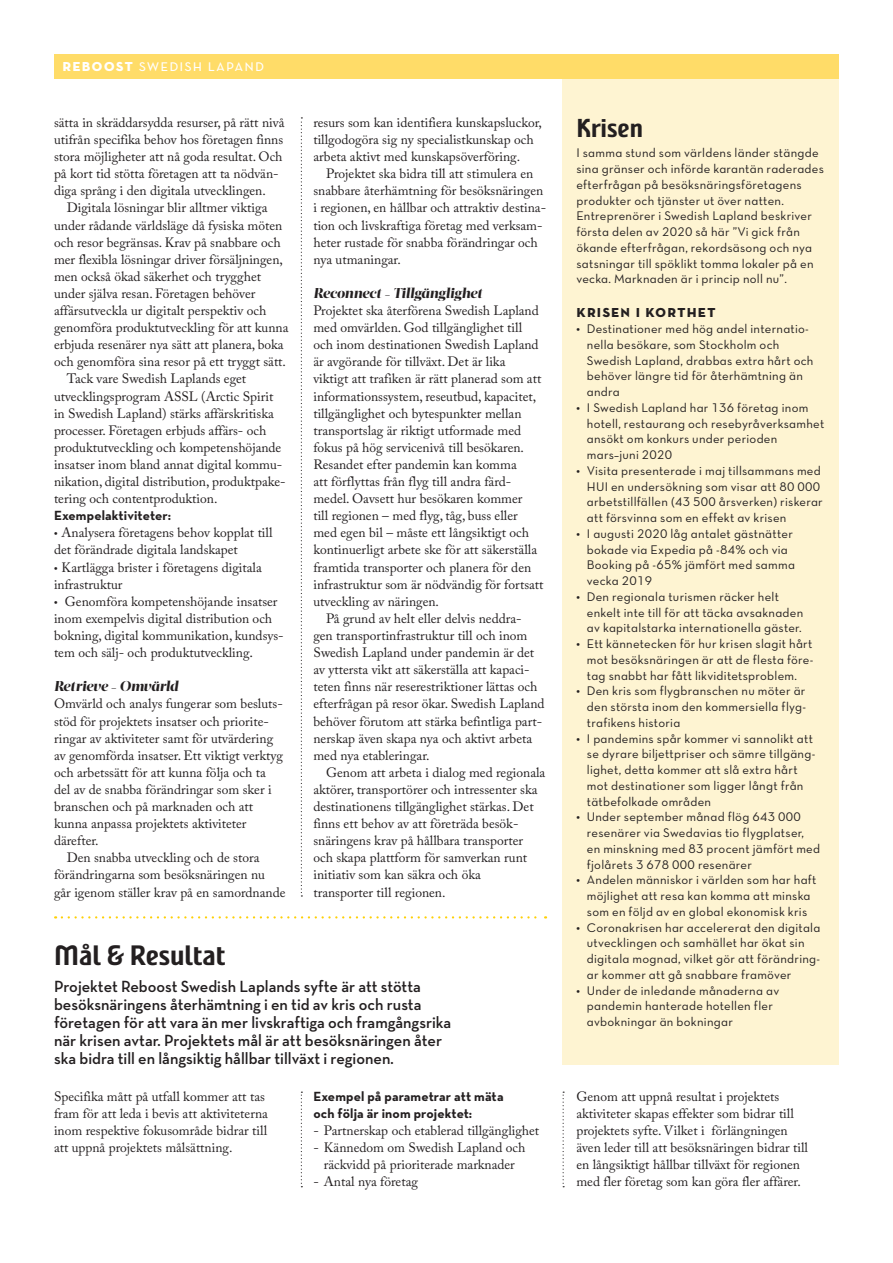
<style>
.page{position:relative;width:893px;height:1263px;background:#fff}
.page>*{position:absolute;margin:0;border:0;box-sizing:border-box;transform-origin:0 0}
.t1{font:700 29.25px "Nordic Narrow Pro";color:#231f20}
.t2{font:700 27px "Nordic Narrow Pro";color:#231f20}
.t3{font:17.25px "Neutra Text TF Book SC";letter-spacing:.06em;color:#fff}
.t4{font:17.25px "Neutra Text TF Bold SC";letter-spacing:.06em;color:#231f20}
.t5{font:600 16.5px/18px "Neutra Text TF";color:#231f20}
.Bröd_Caslon_-_u_indr{font:italic 800 14.25px "Acta Display";letter-spacing:-.01em;color:#231f20}
.Bröd_Caslon_-_u_indr-2{font:13.5px/17.1px "Adobe Caslon Pro";color:#231f20}
.Bröd_Caslon_-_u_indr-3{font:700 13.5px/17.1px "Neutra Text TF";letter-spacing:.01em;color:#231f20}
.t6{font:12.75px/15.8px "Neutra Text TF Book Alt";letter-spacing:.02em;color:#231f20}
.s1{font-family:"Neutra Text TF Bold SC"}
.s2{font-family:"Neutra Text TF Bold SC";font-size:12.75px}
.s3{font-size:14.25px}
.s4{font-family:"Neutra Text TF";font-weight:300;font-style:normal}
</style>
<div class="page">
<div style="left:563px;top:68px;width:276px;height:996px;background:#fef4d2"></div>
<svg style="left:62px;top:916px;width:484px;height:2px"></svg>
<svg style="left:301px;top:117px;width:1px;height:779px"></svg>
<svg style="left:301px;top:1091px;width:1px;height:96px"></svg>
<svg style="left:563px;top:1091px;width:1px;height:96px"></svg>
<div style="left:54px;top:55px;width:785px;height:24px;background:#ffdc68"></div>
<p class="t3" style="left:63px;top:55px;width:203px"><span class="s1">reboost</span> swedish lapand</p>
<p class="Bröd_Caslon_-_u_indr-2" style="left:54px;top:114px;width:232px">sätta in skräddarsydda resurser, på rätt nivå utifrån specifika behov hos företagen finns stora möjligheter att nå goda resultat. Och på kort tid stötta företagen att ta nödvän&shy;diga språng i den digitala utvecklingen.</p>
<p class="Bröd_Caslon_-_u_indr-2" style="left:54px;top:199px;width:236px;text-indent:13px">Digitala lösningar blir alltmer viktiga under rådande världsläge då fysiska möten och resor begränsas. Krav på snabbare och mer flexibla lösningar driver försäljningen, men också ökad säkerhet och trygghet under själva resan. Företagen behöver affärsutveckla ur digitalt perspektiv och genomföra produktutveckling för att kunna erbjuda resenärer nya sätt att planera, boka och genomföra sina resor på ett tryggt sätt.</p>
<p class="Bröd_Caslon_-_u_indr-2" style="left:54px;top:370px;width:233px;text-indent:13px">Tack vare Swedish Laplands eget utvecklingsprogram ASSL (Arctic Spirit in Swedish Lapland) stärks affärskritiska processer. Företagen erbjuds affärs- och produktutveckling och kompetenshöjande insatser inom bland annat digital kommu&shy;nikation, digital distribution, produktpake&shy;tering och contentproduktion.</p>
<p class="Bröd_Caslon_-_u_indr-3" style="left:54px;top:507px;width:118px">Exempelaktiviteter:</p>
<p class="Bröd_Caslon_-_u_indr-2" style="left:54px;top:524px;width:220px"><span class="s2">•</span> Analysera företagens behov kopplat till det förändrade digitala landskapet</p>
<p class="Bröd_Caslon_-_u_indr-2" style="left:54px;top:558px;width:209px"><span class="s2">•</span> Kartlägga brister i företagens digitala infrastruktur</p>
<p class="Bröd_Caslon_-_u_indr-2" style="left:54px;top:593px;width:231px"><span class="s2">•</span> Genomföra kompetenshöjande insatser inom exempelvis digital distribution och bokning, digital kommunikation, kundsys&shy;tem och sälj- och produktutveckling<span class="s3">.</span></p>
<p class="Bröd_Caslon_-_u_indr" style="left:54px;top:678px;width:126px">Retrieve <span class="s4">–</span> Omvärld</p>
<p class="Bröd_Caslon_-_u_indr-2" style="left:54px;top:695px;width:230px">Omvärld och analys fungerar som besluts&shy;stöd för projektets insatser och priorite&shy;ringar av aktiviteter samt för utvärdering av genomförda insatser. Ett viktigt verktyg och arbetssätt för att kunna följa och ta del av de snabba förändringar som sker i branschen och på marknaden och att kunna anpassa projektets aktiviteter därefter.</p>
<p class="Bröd_Caslon_-_u_indr-2" style="left:54px;top:849px;width:233px;text-indent:13px">Den snabba utveckling och de stora förändringarna som besöksnäringen nu<br>går igenom ställer krav på en samordnande</p>
<p class="Bröd_Caslon_-_u_indr-2" style="left:313px;top:114px;width:230px">resurs som kan identifiera kunskapsluckor, tillgodogöra sig ny specialistkunskap och arbeta aktivt med kunskapsöverföring.</p>
<p class="Bröd_Caslon_-_u_indr-2" style="left:313px;top:165px;width:234px;text-indent:13px">Projektet ska bidra till att stimulera en snabbare återhämtning för besöksnäringen i regionen, en hållbar och attraktiv destina&shy;tion och livskraftiga företag med verksam&shy;heter rustade för snabba förändringar och nya utmaningar.</p>
<p class="Bröd_Caslon_-_u_indr" style="left:313px;top:284px;width:171px">Reconnect <span class="s4">–</span> Tillgänglighet</p>
<p class="Bröd_Caslon_-_u_indr-2" style="left:313px;top:302px;width:232px">Projektet ska återförena Swedish Lapland med omvärlden. God tillgänglighet till och inom destinationen Swedish Lapland är avgörande för tillväxt. Det är lika viktigt att trafiken är rätt planerad som att informationssystem, reseutbud, kapacitet, tillgänglighet och bytespunkter mellan transportslag är riktigt utformade med fokus på hög servicenivå till besökaren.<br>Resandet efter pandemin kan komma<br>att förflyttas från flyg till andra färd&shy;medel. Oavsett hur besökaren kommer<br>till regionen – med flyg, tåg, buss eller med egen bil – måste ett långsiktigt och kontinuerligt arbete ske för att säkerställa framtida transporter och planera för den infrastruktur som är nödvändig för fortsatt utveckling av näringen.</p>
<p class="Bröd_Caslon_-_u_indr-2" style="left:313px;top:610px;width:233px;text-indent:13px">På grund av helt eller delvis neddra-<br>gen transportinfrastruktur till och inom Swedish Lapland under pandemin är det av yttersta vikt att säkerställa att kapaci&shy;teten finns när reserestriktioner lättas och efterfrågan på resor ökar. Swedish Lapland behöver förutom att stärka befintliga part&shy;nerskap även skapa nya och aktivt arbeta med nya etableringar.</p>
<p class="Bröd_Caslon_-_u_indr-2" style="left:313px;top:764px;width:233px;text-indent:13px">Genom att arbeta i dialog med regionala aktörer, transportörer och intressenter ska destinationens tillgänglighet stärkas. Det finns ett behov av att företräda besök&shy;snäringens krav på hållbara transporter och skapa plattform för samverkan runt initiativ som kan säkra och öka<br>transporter till regionen.</p>
<p class="t1" style="left:54px;top:939px;width:173px">Mål &amp; Resultat</p>
<p class="t5" style="left:54px;top:977px;width:399px">Projektet Reboost Swedish Laplands syfte är att stötta besöksnäringens återhämtning i en tid av kris och rusta företagen för att vara än mer livskraftiga och framgångsrika när krisen avtar. Projektets mål är att besöksnäringen åter ska bidra till en långsiktig hållbar tillväxt i regionen.</p>
<p class="Bröd_Caslon_-_u_indr-2" style="left:54px;top:1088px;width:215px">Specifika mått på utfall kommer att tas fram för att leda i bevis att aktiviteterna inom respektive fokusområde bidrar till att uppnå projektets målsättning.</p>
<p class="Bröd_Caslon_-_u_indr-3" style="left:313px;top:1087px;width:192px">Exempel på parametrar att mäta och följa är inom projektet:</p>
<p class="Bröd_Caslon_-_u_indr-2" style="left:313px;top:1122px;width:227px">- Partnerskap och etablerad tillgänglighet</p>
<p class="Bröd_Caslon_-_u_indr-2" style="left:313px;top:1139px;width:214px;text-align:center">- Kännedom om Swedish Lapland och räckvidd på prioriterade marknader</p>
<p class="Bröd_Caslon_-_u_indr-2" style="left:313px;top:1173px;width:106px">- Antal nya företag</p>
<p class="t2" style="left:576px;top:113px;width:68px">Krisen</p>
<p class="t6" style="left:576px;top:145px;width:249px">I samma stund som världens länder stängde sina gränser och införde karantän raderades efterfrågan på besöksnäringsföretagens produkter och tjänster ut över natten.<br>Entreprenörer i Swedish Lapland beskriver första delen av 2020 så här ”Vi gick från ökande efterfrågan, rekordsäsong och nya satsningar till spöklikt tomma lokaler på en vecka. Marknaden är i princip noll nu”.</p>
<p class="t4" style="left:576px;top:301px;width:141px">krisen i korthet</p>
<p class="t6" style="left:587px;top:321px;width:228px;text-indent:-10px"><span class="s1">•</span> Destinationer med hög andel internatio&shy;nella besökare, som Stockholm och<br>Swedish Lapland, drabbas extra hårt och behöver längre tid för återhämtning än andra</p>
<p class="t6" style="left:587px;top:399px;width:239px;text-indent:-10px"><span class="s1">•</span> I Swedish Lapland har 136 företag inom hotell, restaurang och resebyråverksamhet ansökt om konkurs under perioden mars–juni 2020</p>
<p class="t6" style="left:587px;top:462px;width:237px;text-indent:-10px"><span class="s1">•</span> Visita presenterade i maj tillsammans med HUI en undersökning som visar att 80 000 arbetstillfällen (43 500 årsverken) riskerar att försvinna som en effekt av krisen</p>
<p class="t6" style="left:587px;top:525px;width:210px;text-indent:-10px"><span class="s1">•</span> I augusti 2020 låg antalet gästnätter bokade via Expedia på -84% och via<br>Booking på -65% jämfört med samma vecka 2019</p>
<p class="t6" style="left:587px;top:588px;width:218px;text-indent:-10px"><span class="s1">•</span> Den regionala turismen räcker helt enkelt inte till för att täcka avsaknaden av kapitalstarka internationella gäster.</p>
<p class="t6" style="left:587px;top:636px;width:228px;text-align:justify;text-indent:-10px"><span class="s1">•</span> Ett kännetecken för hur krisen slagit hårt mot besöksnäringen är att de flesta före&shy;tag snabbt har fått likviditetsproblem.</p>
<p class="t6" style="left:587px;top:683px;width:221px;text-align:justify;text-indent:-10px"><span class="s1">•</span> Den kris som flygbranschen nu möter är den största inom den kommersiella flyg&shy;trafikens historia</p>
<p class="t6" style="left:587px;top:730px;width:230px;text-indent:-10px"><span class="s1">•</span> I pandemins spår kommer vi sannolikt att se dyrare biljettpriser och sämre tillgäng&shy;lighet, detta kommer att slå extra hårt mot destinationer som ligger långt från tätbefolkade områden</p>
<p class="t6" style="left:587px;top:809px;width:235px;text-indent:-10px"><span class="s1">•</span> Under september månad flög 643 000 resenärer via Swedavias tio flygplatser, en minskning med 83 procent jämfört med fjolårets 3 678 000 resenärer</p>
<p class="t6" style="left:576px;top:872px;width:242px;text-align:center"><span class="s1">•</span> Andelen människor i världen som har haft möjlighet att resa kan komma att minska som en följd av en global ekonomisk kris</p>
<p class="t6" style="left:587px;top:919px;width:235px;text-indent:-10px"><span class="s1">•</span> Coronakrisen har accelererat den digitala utvecklingen och samhället har ökat sin digitala mognad, vilket gör att förändring&shy;ar kommer att gå snabbare framöver</p>
<p class="t6" style="left:587px;top:982px;width:194px;text-indent:-10px"><span class="s1">•</span> Under de inledande månaderna av pandemin hanterade hotellen fler avbokningar än bokningar</p>
<p class="Bröd_Caslon_-_u_indr-2" style="left:576px;top:1087px;width:233px">Genom att uppnå resultat i projektets aktiviteter skapas effekter som bidrar till projektets syfte. Vilket i förlängningen även leder till att besöksnäringen bidrar till en långsiktigt hållbar tillväxt för regionen med fler företag som kan göra fler affärer.</p>
</div>
